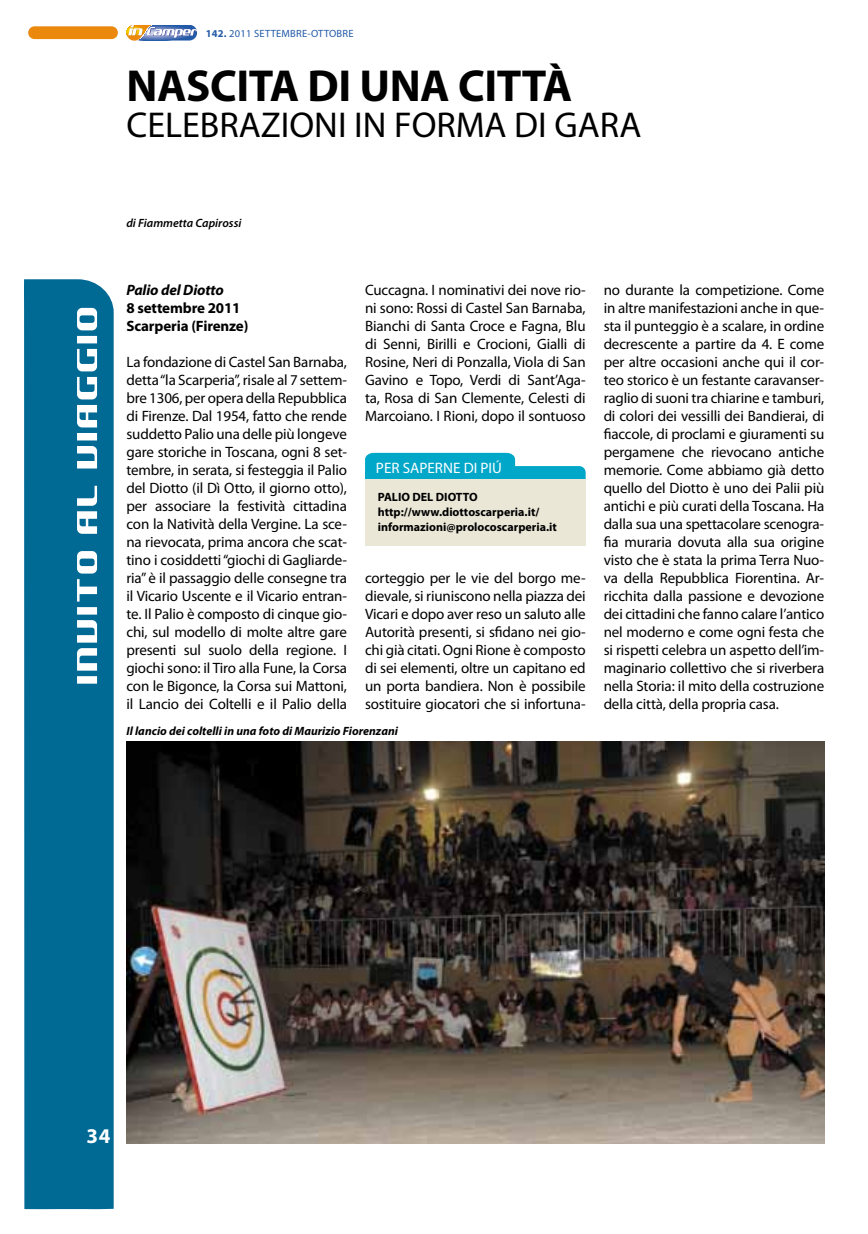
<style>
.page{position:relative;width:868px;height:1234px;background:#fff}
.page>*{position:absolute;margin:0;border:0;box-sizing:border-box;transform-origin:0 0}
.t1{font:700 45px "Myriad Pro";letter-spacing:-.01em;color:#000}
.t2{font:36px "Myriad Pro";color:#000}
.t3{font:700 21px "Myriad Pro";color:#fff}
.t4{font:15.15px "Myriad Pro";color:#fff}
.t5{font:15px/18px "Myriad Pro";letter-spacing:-.01em;color:#000;text-align:justify}
.t6{font:700 15px/18px "Myriad Pro";letter-spacing:-.01em;color:#000}
.t7{font:italic 700 15px "Myriad Pro";letter-spacing:-.01em;color:#000}
.t8{font:700 12px/15px "Myriad Pro";color:#000}
.t9{font:italic 700 12px "Myriad Pro";color:#000}
.t10{font:italic 600 12px "Myriad Pro";color:#000}
.t11{font:10.5px "Myriad Pro";letter-spacing:.02em;color:#235aa7}
.s1{font-weight:700}
</style>
<div class="page">
<svg style="left:126px;top:25px;width:71px;height:16px"></svg>
<div style="left:28px;top:26px;width:90px;height:13px;background:#eb880e;border-radius:6px"></div>
<div style="left:24px;top:279px;width:90px;height:929px;background:#006994"></div>
<svg style="left:77px;top:308px;width:20px;height:375px"></svg>
<svg style="left:365px;top:453px;width:220px;height:26px"></svg>
<div style="left:365px;top:479px;width:220px;height:66px;background:#eae7d7"></div>
<img style="left:126px;top:741px;width:698px;height:402px">
<p class="t11" style="left:206px;top:27px;width:149px"><span class="s1">142.</span> 2011 SETTEMBRE-OTTOBRE</p>
<h1 class="t1" style="left:126px;top:56px;width:447px">NASCITA DI UNA CITTÀ</h1>
<h2 class="t2" style="left:126px;top:103px;width:516px">CELEBRAZIONI IN FORMA DI GARA</h2>
<p class="t10" style="left:126px;top:216px;width:116px">di Fiammetta Capirossi</p>
<p class="t7" style="left:126px;top:280px;width:99px">Palio del Diotto</p>
<p class="t6" style="left:126px;top:298px;width:123px">8 settembre 2011<br>Scarperia (Firenze)</p>
<p class="t5" style="left:126px;top:352px;width:222px">La fondazione di Castel San Barnaba, detta “la Scarperia”, risale al 7 settem&shy;bre 1306, per opera della Repubblica di Firenze. Dal 1954, fatto che rende suddetto Palio una delle più longeve gare storiche in Toscana, ogni 8 set&shy;tembre, in serata, si festeggia il Palio del Diotto (il Dì Otto, il giorno otto), per associare la festività cittadina con la Natività della Vergine. La sce&shy;na rievocata, prima ancora che scat&shy;tino i cosiddetti “giochi di Gagliarde&shy;ria” è il passaggio delle consegne tra il Vicario Uscente e il Vicario entran&shy;te. Il Palio è composto di cinque gio&shy;chi, sul modello di molte altre gare presenti sul suolo della regione. I giochi sono: il Tiro alla Fune, la Corsa con le Bigonce, la Corsa sui Mattoni, il Lancio dei Coltelli e il Palio della</p>
<p class="t5" style="left:365px;top:280px;width:222px">Cuccagna. I nominativi dei nove rio&shy;ni sono: Rossi di Castel San Barnaba, Bianchi di Santa Croce e Fagna, Blu di Senni, Birilli e Crocioni, Gialli di Rosine, Neri di Ponzalla, Viola di San Gavino e Topo, Verdi di Sant’Aga&shy;ta, Rosa di San Clemente, Celesti di Marcoiano. I Rioni, dopo il sontuoso</p>
<p class="t4" style="left:376px;top:458px;width:127px">PER SAPERNE DI PIÚ</p>
<p class="t8" style="left:378px;top:489px;width:180px">PALIO DEL DIOTTO http://www.diottoscarperia.it/ informazioni@prolocoscarperia.it</p>
<p class="t5" style="left:365px;top:568px;width:222px">corteggio per le vie del borgo me&shy;dievale, si riuniscono nella piazza dei Vicari e dopo aver reso un saluto alle Autorità presenti, si sfidano nei gio&shy;chi già citati. Ogni Rione è composto di sei elementi, oltre un capitano ed un porta bandiera. Non è possibile sostituire giocatori che si infortuna-</p>
<p class="t9" style="left:126px;top:723px;width:273px">Il lancio dei coltelli in una foto di Maurizio Fiorenzani</p>
<p class="t5" style="left:603px;top:280px;width:222px">no durante la competizione. Come in altre manifestazioni anche in que&shy;sta il punteggio è a scalare, in ordine decrescente a partire da 4. E come per altre occasioni anche qui il cor&shy;teo storico è un festante caravanser&shy;raglio di suoni tra chiarine e tamburi, di colori dei vessilli dei Bandierai, di fiaccole, di proclami e giuramenti su pergamene che rievocano antiche memorie. Come abbiamo già detto quello del Diotto è uno dei Palii più antichi e più curati della Toscana. Ha dalla sua una spettacolare scenogra&shy;fia muraria dovuta alla sua origine visto che è stata la prima Terra Nuo&shy;va della Repubblica Fiorentina. Ar&shy;ricchita dalla passione e devozione dei cittadini che fanno calare l’antico nel moderno e come ogni festa che si rispetti celebra un aspetto dell’im&shy;maginario collettivo che si riverbera nella Storia: il mito della costruzione della città, della propria casa.</p>
<h3 class="t3" style="left:87px;top:1121px;width:25px">34</h3>
</div>
